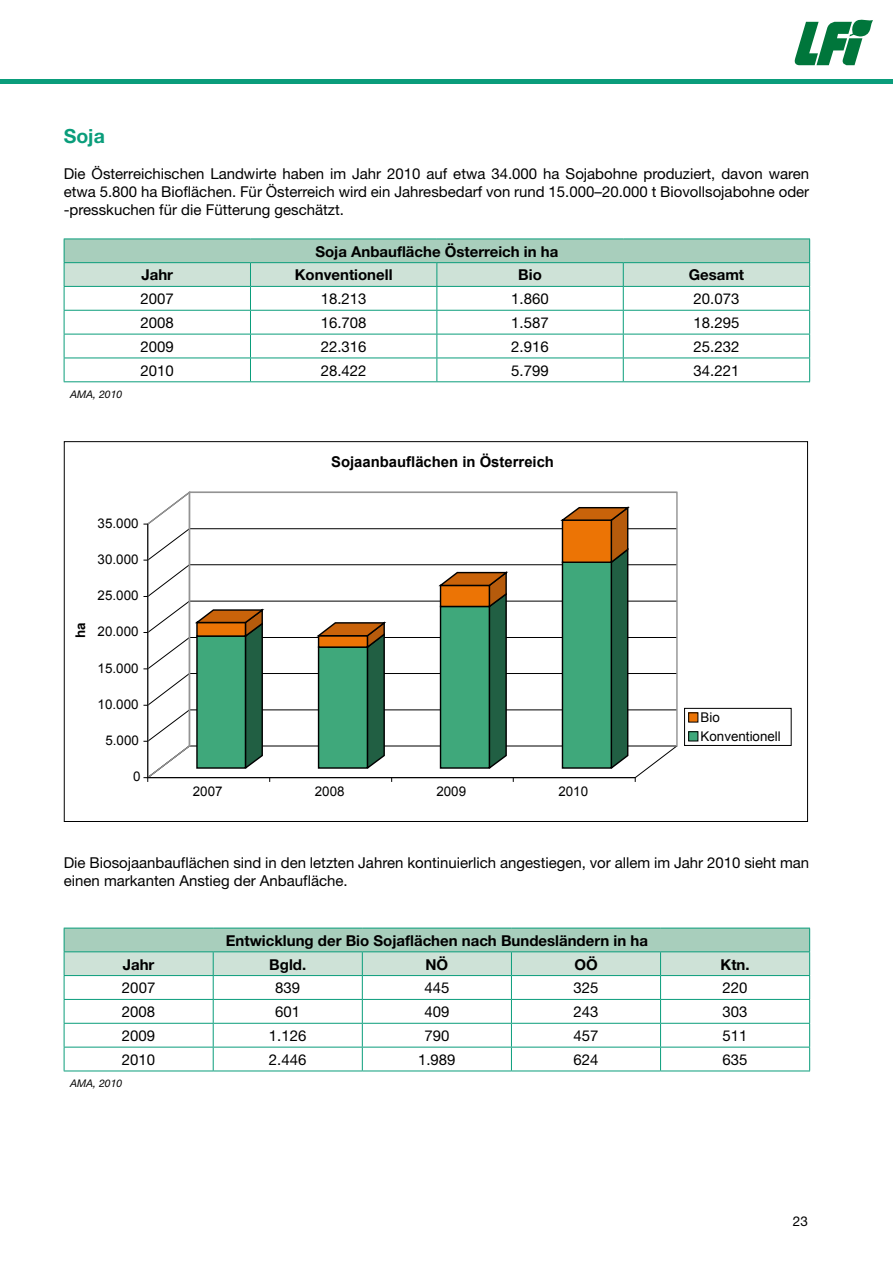
<style>
.page{position:relative;width:893px;height:1263px;background:#fff}
.page>*{position:absolute;margin:0;border:0;box-sizing:border-box;transform-origin:0 0}
.t1{font:700 19.5px "Helvetica Neue";color:#0a9d7b}
.t2{font:15px/18px "Helvetica Neue";color:#000;text-align:justify}
.t3{font:700 15px "Helvetica Neue";color:#000}
.t4{font:700 14.85px "Arial";color:#000}
.t5{font:13.5px "Helvetica Neue";color:#000}
.t6{font:13.35px/18.9px "Arial";color:#000}
.t7{font:700 13.35px "Arial";color:#000}
.t8{font:italic 10.5px "Helvetica Neue";color:#000}
</style>
<div class="page">
<div style="left:0;top:79px;width:893px;height:5px;background:#0a9d7b"></div>
<svg style="left:794px;top:19px;width:79px;height:46px"></svg>
<svg style="left:64px;top:239px;width:746px;height:142px"></svg>
<hr style="left:64px;top:381px;width:186px;height:1px;background:#0a9d7b">
<hr style="left:250px;top:381px;width:187px;height:1px;background:#0a9d7b">
<hr style="left:437px;top:381px;width:186px;height:1px;background:#0a9d7b">
<hr style="left:623px;top:381px;width:187px;height:1px;background:#0a9d7b">
<svg style="left:64px;top:928px;width:746px;height:142px"></svg>
<hr style="left:64px;top:1070px;width:149px;height:1px;background:#0a9d7b">
<hr style="left:213px;top:1070px;width:149px;height:1px;background:#0a9d7b">
<hr style="left:362px;top:1070px;width:149px;height:1px;background:#0a9d7b">
<hr style="left:511px;top:1070px;width:150px;height:1px;background:#0a9d7b">
<hr style="left:661px;top:1070px;width:149px;height:1px;background:#0a9d7b">
<svg style="left:143px;top:491px;width:534px;height:291px"></svg>
<div style="left:689px;top:713px;width:9px;height:9px;background:#ec7405"></div>
<div style="left:688px;top:713px;width:10px;height:9px;border:1px solid #000"></div>
<div style="left:689px;top:732px;width:9px;height:9px;background:#3fa87b"></div>
<div style="left:688px;top:731px;width:10px;height:10px;border:1px solid #000"></div>
<div style="left:684px;top:708px;width:107px;height:38px;border:1px solid #000"></div>
<h1 class="t1" style="left:64px;top:124px;width:43px">Soja</h1>
<p class="t2" style="left:64px;top:164px;width:747px">Die Österreichischen Landwirte haben im Jahr 2010 auf etwa 34.000 ha Sojabohne produziert, davon waren etwa 5.800 ha Bioflächen. Für Österreich wird ein Jahresbedarf von rund 15.000–20.000 t Biovollsojabohne oder -presskuchen für die Fütterung geschätzt.</p>
<p class="t3" style="left:315px;top:242px;width:245px">Soja Anbaufläche Österreich in ha</p>
<p class="t3" style="left:141px;top:266px;width:33px">Jahr</p>
<p class="t3" style="left:295px;top:266px;width:99px">Konventionell</p>
<p class="t3" style="left:518px;top:266px;width:25px">Bio</p>
<p class="t3" style="left:689px;top:266px;width:57px">Gesamt</p>
<p class="t2" style="left:141px;top:290px;width:35px">2007</p>
<p class="t2" style="left:321px;top:290px;width:47px">18.213</p>
<p class="t2" style="left:511px;top:290px;width:39px">1.860</p>
<p class="t2" style="left:693px;top:290px;width:47px">20.073</p>
<p class="t2" style="left:141px;top:313px;width:35px">2008</p>
<p class="t2" style="left:321px;top:313px;width:47px">16.708</p>
<p class="t2" style="left:511px;top:313px;width:39px">1.587</p>
<p class="t2" style="left:693px;top:313px;width:47px">18.295</p>
<p class="t2" style="left:141px;top:337px;width:35px">2009</p>
<p class="t2" style="left:321px;top:337px;width:47px">22.316</p>
<p class="t2" style="left:511px;top:337px;width:39px">2.916</p>
<p class="t2" style="left:693px;top:337px;width:47px">25.232</p>
<p class="t2" style="left:141px;top:361px;width:35px">2010</p>
<p class="t2" style="left:321px;top:361px;width:47px">28.422</p>
<p class="t2" style="left:511px;top:361px;width:39px">5.799</p>
<p class="t2" style="left:693px;top:361px;width:47px">34.221</p>
<p class="t8" style="left:70px;top:388px;width:54px">AMA, 2010</p>
<p class="t7" style="left:73px;top:638px;width:17px;rotate:-90deg">ha</p>
<p class="t6" style="left:98px;top:514px;width:42px">35.000</p>
<p class="t6" style="left:98px;top:550px;width:42px">30.000</p>
<p class="t6" style="left:98px;top:586px;width:42px">25.000</p>
<p class="t6" style="left:98px;top:622px;width:42px">20.000</p>
<p class="t6" style="left:98px;top:658px;width:42px">15.000</p>
<p class="t6" style="left:98px;top:695px;width:42px">10.000</p>
<p class="t6" style="left:105px;top:731px;width:35px">5.000</p>
<p class="t6" style="left:133px;top:767px;width:9px">0</p>
<p class="t4" style="left:331px;top:454px;width:224px">Sojaanbauflächen in Österreich</p>
<p class="t6" style="left:193px;top:782px;width:31px">2007</p>
<p class="t6" style="left:315px;top:782px;width:31px">2008</p>
<p class="t6" style="left:436px;top:782px;width:31px">2009</p>
<p class="t6" style="left:558px;top:782px;width:31px">2010</p>
<p class="t6" style="left:701px;top:708px;width:82px">Bio<br>Konventionell</p>
<p class="t2" style="left:64px;top:853px;width:747px">Die Biosojaanbauflächen sind in den letzten Jahren kontinuierlich angestiegen, vor allem im Jahr 2010 sieht man einen markanten Anstieg der Anbaufläche.</p>
<p class="t3" style="left:226px;top:931px;width:424px">Entwicklung der Bio Sojaflächen nach Bundesländern in ha</p>
<p class="t3" style="left:123px;top:955px;width:33px">Jahr</p>
<p class="t3" style="left:269px;top:955px;width:38px">Bgld.</p>
<p class="t3" style="left:425px;top:955px;width:24px">NÖ</p>
<p class="t3" style="left:574px;top:955px;width:25px">OÖ</p>
<p class="t3" style="left:720px;top:955px;width:31px">Ktn.</p>
<p class="t2" style="left:122px;top:979px;width:35px">2007</p>
<p class="t2" style="left:275px;top:979px;width:27px">839</p>
<p class="t2" style="left:424px;top:979px;width:27px">445</p>
<p class="t2" style="left:573px;top:979px;width:27px">325</p>
<p class="t2" style="left:723px;top:979px;width:27px">220</p>
<p class="t2" style="left:122px;top:1003px;width:35px">2008</p>
<p class="t2" style="left:275px;top:1003px;width:27px">601</p>
<p class="t2" style="left:424px;top:1003px;width:27px">409</p>
<p class="t2" style="left:573px;top:1003px;width:27px">243</p>
<p class="t2" style="left:723px;top:1003px;width:27px">303</p>
<p class="t2" style="left:122px;top:1026px;width:35px">2009</p>
<p class="t2" style="left:269px;top:1026px;width:39px">1.126</p>
<p class="t2" style="left:424px;top:1026px;width:27px">790</p>
<p class="t2" style="left:573px;top:1026px;width:27px">457</p>
<p class="t2" style="left:723px;top:1026px;width:27px">511</p>
<p class="t2" style="left:122px;top:1050px;width:35px">2010</p>
<p class="t2" style="left:269px;top:1050px;width:39px">2.446</p>
<p class="t2" style="left:418px;top:1050px;width:39px">1.989</p>
<p class="t2" style="left:573px;top:1050px;width:27px">624</p>
<p class="t2" style="left:723px;top:1050px;width:27px">635</p>
<p class="t8" style="left:70px;top:1077px;width:54px">AMA, 2010</p>
<p class="t5" style="left:793px;top:1213px;width:17px">23</p>
</div>
